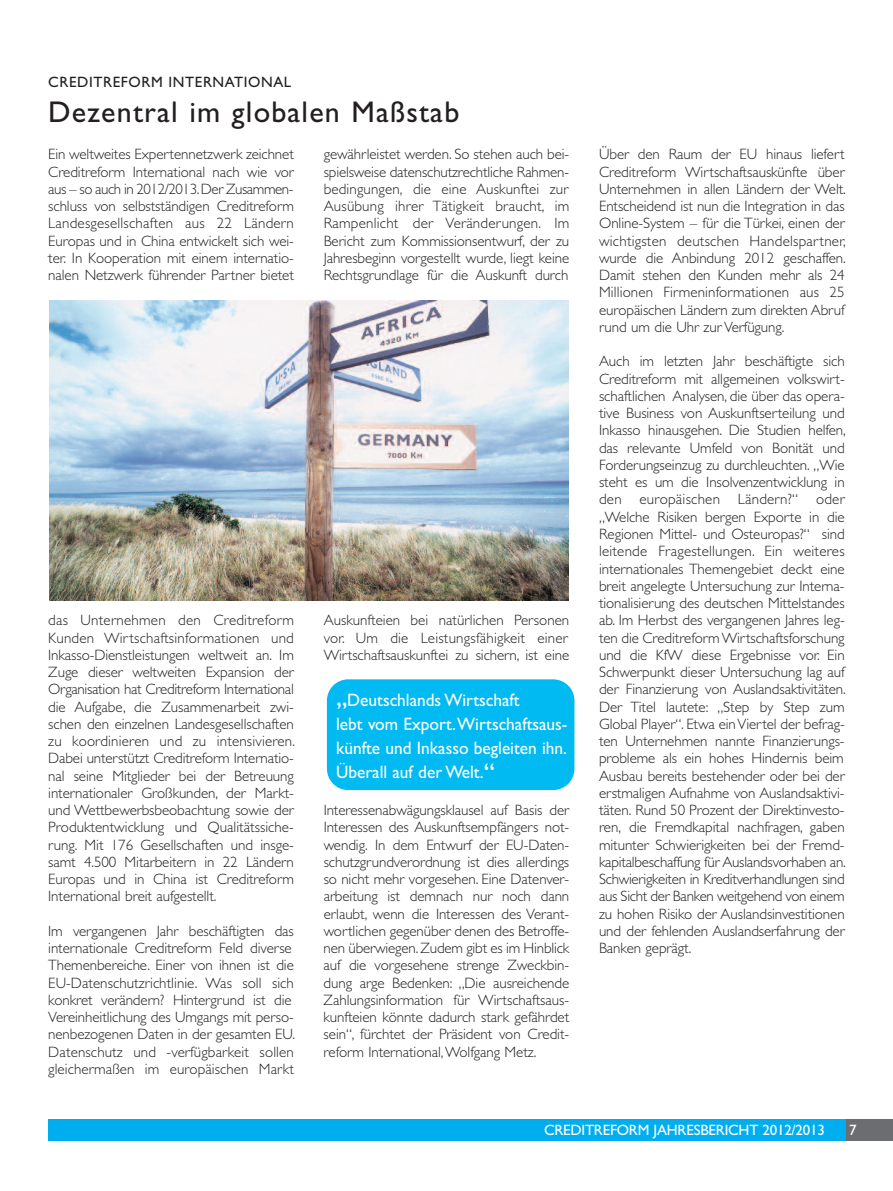
<style>
.page{position:relative;width:893px;height:1191px;background:#fff}
.page>*{position:absolute;margin:0;border:0;box-sizing:border-box;transform-origin:0 0}
.t1{font:30px "Gill Sans";letter-spacing:.04em;color:#231f20}
.t2{font:18px/24px "Gill Sans";color:#fff;scale:.96 1}
.t3{font:15px/17.2px "Gill Sans Light TT";letter-spacing:-.005em;color:#231f20;text-align:justify}
.t4{font:15px "Gill Sans";letter-spacing:-.015em;color:#fff}
.t5{font:15px "Gill Sans";letter-spacing:.04em;color:#231f20}
.s1{font-size:27px}
</style>
<div class="page">
<div style="left:49px;top:1119px;width:797px;height:21px;background:#00aeef"></div>
<div style="left:846px;top:1119px;width:47px;height:21px;background:#6c6d70"></div>
<img style="left:49px;top:301px;width:520px;height:299px">
<div style="left:327px;top:679px;width:247px;height:111px;background:#00baf1;border-radius:21px"></div>
<p class="t5" style="left:48px;top:77px;width:245px">CREDITREFORM INTERNATIONAL</p>
<h1 class="t1" style="left:48px;top:100px;width:413px">Dezentral im globalen Maßstab</h1>
<p class="t3" style="left:48px;top:146px;width:247px">Ein weltweites Expertennetzwerk zeichnet Creditreform International nach wie vor aus – so auch in 2012/2013.Der Zusammen&shy;schluss von selbstständigen Creditreform Landesgesellschaften aus 22 Ländern Europas und in China entwickelt sich wei&shy;ter. In Kooperation mit einem internatio&shy;nalen Netzwerk führender Partner bietet</p>
<p class="t3" style="left:324px;top:146px;width:247px">gewährleistet werden. So stehen auch bei&shy;spielsweise datenschutzrechtliche Rahmen&shy;bedingungen, die eine Auskunftei zur Ausübung ihrer Tätigkeit braucht, im Rampenlicht der Veränderungen. Im Bericht zum Kommissionsentwurf, der zu Jahresbeginn vorgestellt wurde, liegt keine Rechtsgrundlage für die Auskunft durch</p>
<p class="t3" style="left:48px;top:611px;width:248px">das Unternehmen den Creditreform Kunden Wirtschaftsinformationen und Inkasso-Dienstleistungen weltweit an. Im Zuge dieser weltweiten Expansion der Organisation hat Creditreform International die Aufgabe, die Zusammenarbeit zwi&shy;schen den einzelnen Landesgesellschaften zu koordinieren und zu intensivieren.<br>Dabei unterstützt Creditreform Internatio&shy;nal seine Mitglieder bei der Betreuung internationaler Großkunden, der Markt&shy;und Wettbewerbsbeobachtung sowie der Produktentwicklung und Qualitätssiche&shy;rung. Mit 176 Gesellschaften und insge&shy;samt 4.500 Mitarbeitern in 22 Ländern Europas und in China ist Creditreform International breit aufgestellt.</p>
<p class="t3" style="left:48px;top:922px;width:248px;text-align:left">Im vergangenen Jahr beschäftigten das internationale Creditreform Feld diverse Themenbereiche. Einer von ihnen ist die EU-Datenschutzrichtlinie. Was soll sich konkret verändern? Hintergrund ist die Vereinheitlichung des Umgangs mit perso&shy;nenbezogenen Daten in der gesamten EU.<br>Datenschutz und -verfügbarkeit sollen gleichermaßen im europäischen Markt</p>
<p class="t3" style="left:324px;top:611px;width:247px">Auskunfteien bei natürlichen Personen vor. Um die Leistungsfähigkeit einer Wirtschaftsauskunftei zu sichern, ist eine</p>
<p class="t2" style="left:336px;top:689px;width:242px"><span class="s1">„</span>Deutschlands Wirtschaft<br>lebt vom Export.Wirtschaftsaus&shy;künfte und Inkasso begleiten ihn.<br>Überall auf der Welt.<span class="s1">“</span></p>
<p class="t3" style="left:324px;top:801px;width:247px">Interessenabwägungsklausel auf Basis der Interessen des Auskunftsempfängers not&shy;wendig. In dem Entwurf der EU-Daten&shy;schutzgrundverordnung ist dies allerdings so nicht mehr vorgesehen. Eine Datenver&shy;arbeitung ist demnach nur noch dann erlaubt, wenn die Interessen des Verant&shy;wortlichen gegenüber denen des Betroffe&shy;nen überwiegen.Zudem gibt es im Hinblick auf die vorgesehene strenge Zweckbin&shy;dung arge Bedenken: „Die ausreichende Zahlungsinformation für Wirtschaftsaus&shy;kunfteien könnte dadurch stark gefährdet sein“, fürchtet der Präsident von Credit&shy;reform International,Wolfgang Metz.</p>
<p class="t3" style="left:599px;top:146px;width:248px">Über den Raum der EU hinaus liefert Creditreform Wirtschaftsauskünfte über Unternehmen in allen Ländern der Welt.<br>Entscheidend ist nun die Integration in das Online-System – für die Türkei, einen der wichtigsten deutschen Handelspartner, wurde die Anbindung 2012 geschaffen.<br>Damit stehen den Kunden mehr als 24<br>Millionen Firmeninformationen aus 25 europäischen Ländern zum direkten Abruf rund um die Uhr zur Verfügung.</p>
<p class="t3" style="left:599px;top:353px;width:248px;text-align:left">Auch im letzten Jahr beschäftigte sich Creditreform mit allgemeinen volkswirt&shy;schaftlichen Analysen, die über das opera&shy;tive Business von Auskunftserteilung und Inkasso hinausgehen. Die Studien helfen, das relevante Umfeld von Bonität und Forderungseinzug zu durchleuchten. „Wie steht es um die Insolvenzentwicklung in den europäischen Ländern?“ oder „Welche Risiken bergen Exporte in die Regionen Mittel- und Osteuropas?“ sind leitende Fragestellungen. Ein weiteres internationales Themengebiet deckt eine breit angelegte Untersuchung zur Interna&shy;tionalisierung des deutschen Mittelstandes ab. Im Herbst des vergangenen Jahres leg&shy;ten die CreditreformWirtschaftsforschung und die KfW diese Ergebnisse vor. Ein Schwerpunkt dieser Untersuchung lag auf der Finanzierung von Auslandsaktivitäten.<br>Der Titel lautete: „Step by Step zum Global Player“. Etwa einViertel der befrag&shy;ten Unternehmen nannte Finanzierungs&shy;probleme als ein hohes Hindernis beim Ausbau bereits bestehender oder bei der erstmaligen Aufnahme von Auslandsaktivi&shy;täten. Rund 50 Prozent der Direktinvesto&shy;ren, die Fremdkapital nachfragen, gaben mitunter Schwierigkeiten bei der Fremd&shy;kapitalbeschaffung für Auslandsvorhaben an.<br>Schwierigkeiten in Kreditverhandlungen sind aus Sicht der Banken weitgehend von einem zu hohen Risiko der Auslandsinvestitionen und der fehlenden Auslandserfahrung der Banken geprägt.</p>
<p class="t4" style="left:544px;top:1124px;width:282px">CREDITREFORM JAHRESBERICHT 2012/2013</p>
<p class="t4" style="left:849px;top:1124px;width:9px">7</p>
</div>
